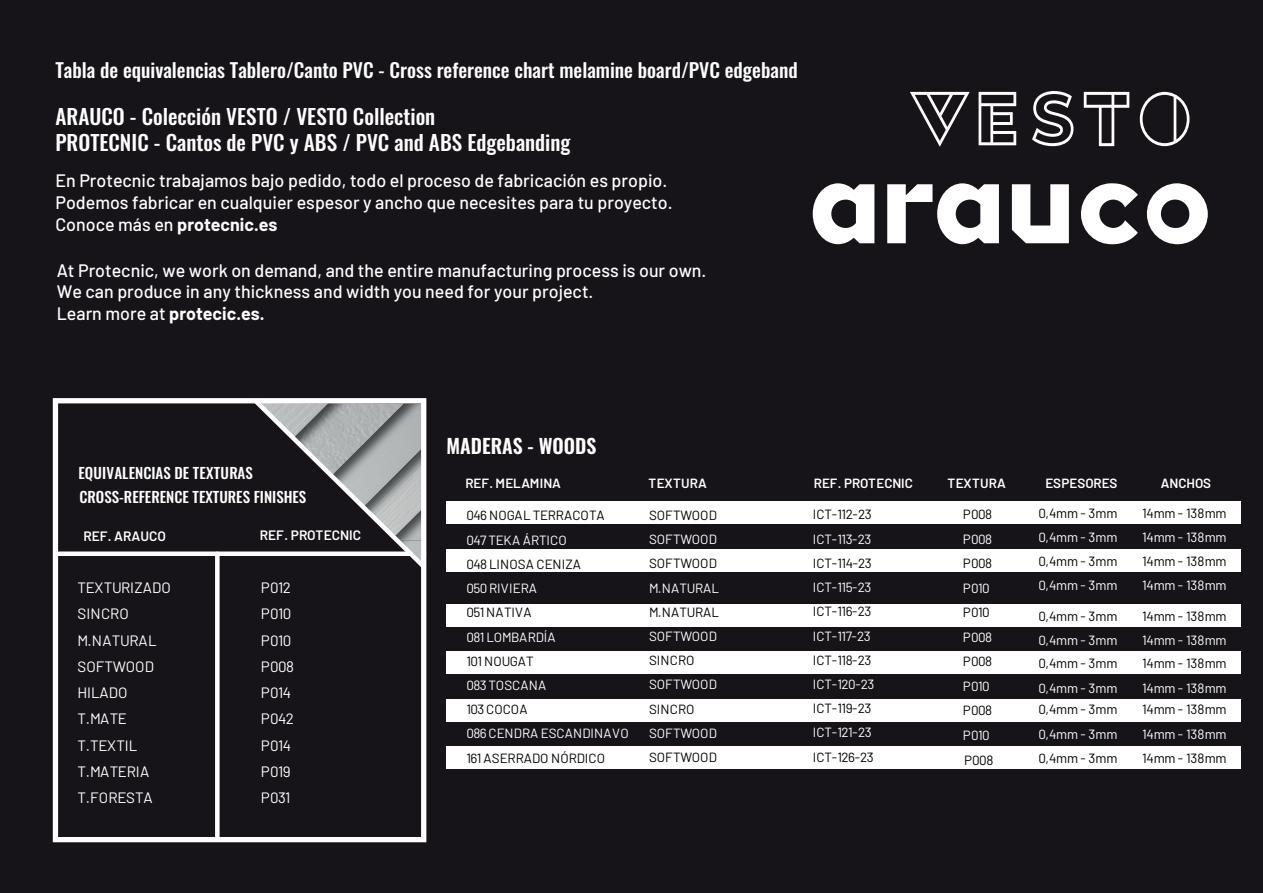
<style>
.page{position:relative;width:1263px;height:893px;background:#171419}
.page>*{position:absolute;margin:0;border:0;box-sizing:border-box;transform-origin:0 0}
.t1{font:500 21px/25.5px "Oswald";color:#fff}
.t2{font:600 19.8px "Oswald";color:#fff}
.t3{font:500 19.5px "Oswald";color:#fff}
.t4{font:500 18px/21.6px "Barlow";color:#fff}
.t5{font:15px/26.2px "Barlow";letter-spacing:-.01em;color:#fff}
.t6{font:15px/26.2px "Barlow";letter-spacing:-.04em;color:#fff}
.t7{font:500 14.85px/23.7px "Oswald";color:#fff}
.t8{font:600 13.65px "Barlow";letter-spacing:-.005em;color:#fff}
.t9{font:13.35px "Barlow";letter-spacing:-.015em;color:#000}
.t10{font:13.35px "Barlow";letter-spacing:-.015em;color:#fff}
.t11{font:13.35px "Barlow";letter-spacing:.005em;color:#fff}
.t12{font:13.35px "Barlow";letter-spacing:.005em;color:#000}
.t13{font:600 13.35px "Barlow";letter-spacing:-.005em;color:#fff}
.t14{font:600 13.35px "Barlow";letter-spacing:.015em;color:#fff}
.t15{font:13.35px "Barlow";letter-spacing:.015em;color:#000}
.s1{font-weight:700}
</style>
<div class="page">
<svg style="left:1032px;top:91px;width:41px;height:55px"></svg>
<svg style="left:1140px;top:92px;width:50px;height:54px"></svg>
<svg style="left:910px;top:92px;width:60px;height:55px"></svg>
<svg style="left:1084px;top:92px;width:45px;height:54px"></svg>
<svg style="left:978px;top:92px;width:38px;height:53px"></svg>
<svg style="left:813px;top:183px;width:395px;height:62px"></svg>
<div style="left:447px;top:604px;width:793px;height:23px;background:#fff"></div>
<div style="left:447px;top:652px;width:793px;height:22px;background:#fff"></div>
<div style="left:447px;top:699px;width:793px;height:22px;background:#fff"></div>
<div style="left:447px;top:746px;width:793px;height:23px;background:#fff"></div>
<div style="left:447px;top:502px;width:793px;height:22px;background:#fff"></div>
<div style="left:447px;top:549px;width:793px;height:23px;background:#fff"></div>
<div style="left:53px;top:551px;width:373px;height:5px;background:#fff;border-radius:2px"></div>
<div style="left:215px;top:554px;width:5px;height:286px;background:#fff"></div>
<svg style="left:249px;top:398px;width:178px;height:175px"></svg>
<div style="left:53px;top:398px;width:373px;height:444px;border:5px solid #fff"></div>
<p class="t3" style="left:55px;top:60px;width:744px">Tabla de equivalencias Tablero/Canto PVC - Cross reference chart melamine board/PVC edgeband</p>
<p class="t1" style="left:55px;top:105px;width:517px">ARAUCO - Colección VESTO / VESTO Collection<br>PROTECNIC - Cantos de PVC y ABS / PVC and ABS Edgebanding</p>
<p class="t4" style="left:55px;top:169px;width:619px">En Protecnic trabajamos bajo pedido, todo el proceso de fabricación es propio.<br>Podemos fabricar en cualquier espesor y ancho que necesites para tu proyecto.<br>Conoce más en <span class="s1">protecnic.es</span></p>
<p class="t4" style="left:57px;top:258px;width:651px">At Protecnic, we work on demand, and the entire manufacturing process is our own.<br>We can produce in any thickness and width you need for your project.<br>Learn more at <span class="s1">protecic.es.</span></p>
<p class="t7" style="left:78px;top:462px;width:230px">EQUIVALENCIAS DE TEXTURAS<br>CROSS-REFERENCE TEXTURES FINISHES</p>
<p class="t8" style="left:83px;top:526px;width:84px">REF. ARAUCO</p>
<p class="t8" style="left:260px;top:525px;width:103px">REF. PROTECNIC</p>
<p class="t5" style="left:77px;top:573px;width:95px">TEXTURIZADO<br>SINCRO<br>M.NATURAL<br>SOFTWOOD<br>HILADO<br>T.MATE<br>T.TEXTIL<br>T.MATERIA<br>T.FORESTA</p>
<p class="t6" style="left:261px;top:573px;width:34px">P012<br>P010<br>P010<br>P008<br>P014<br>P042<br>P014<br>P019<br>P031</p>
<p class="t2" style="left:447px;top:436px;width:151px">MADERAS - WOODS</p>
<p class="t13" style="left:465px;top:474px;width:97px">REF. MELAMINA</p>
<p class="t14" style="left:648px;top:474px;width:60px">TEXTURA</p>
<p class="t13" style="left:814px;top:474px;width:101px">REF. PROTECNIC</p>
<p class="t14" style="left:947px;top:474px;width:60px">TEXTURA</p>
<p class="t13" style="left:1045px;top:474px;width:74px">ESPESORES</p>
<p class="t13" style="left:1161px;top:474px;width:52px">ANCHOS</p>
<p class="t9" style="left:466px;top:505px;width:140px">046NOGAL TERRACOTA</p>
<p class="t12" style="left:649px;top:505px;width:69px">SOFTWOOD</p>
<p class="t10" style="left:466px;top:530px;width:102px">047TEKA ÁRTICO</p>
<p class="t11" style="left:649px;top:530px;width:69px">SOFTWOOD</p>
<p class="t12" style="left:466px;top:554px;width:116px">048LINOSA CENIZA</p>
<p class="t12" style="left:649px;top:554px;width:69px">SOFTWOOD</p>
<p class="t10" style="left:466px;top:579px;width:72px">050RIVIERA</p>
<p class="t11" style="left:649px;top:578px;width:72px">M.NATURAL</p>
<p class="t15" style="left:466px;top:603px;width:67px">051NATIVA</p>
<p class="t12" style="left:649px;top:602px;width:72px">M.NATURAL</p>
<p class="t10" style="left:466px;top:627px;width:91px">081LOMBARDÍA</p>
<p class="t11" style="left:649px;top:626px;width:69px">SOFTWOOD</p>
<p class="t11" style="left:466px;top:676px;width:81px">083TOSCANA</p>
<p class="t11" style="left:649px;top:675px;width:69px">SOFTWOOD</p>
<p class="t11" style="left:466px;top:724px;width:164px">086CENDRA ESCANDINAVO</p>
<p class="t11" style="left:649px;top:723px;width:69px">SOFTWOOD</p>
<p class="t9" style="left:466px;top:652px;width:69px">101NOUGAT</p>
<p class="t9" style="left:649px;top:651px;width:47px">SINCRO</p>
<p class="t9" style="left:466px;top:700px;width:63px">103COCOA</p>
<p class="t9" style="left:649px;top:699px;width:47px">SINCRO</p>
<p class="t9" style="left:466px;top:749px;width:140px">161ASERRADO NÓRDICO</p>
<p class="t12" style="left:649px;top:747px;width:69px">SOFTWOOD</p>
<p class="t9" style="left:813px;top:505px;width:60px">ICT-112-23</p>
<p class="t9" style="left:963px;top:505px;width:31px">P008</p>
<p class="t10" style="left:813px;top:529px;width:60px">ICT-113-23</p>
<p class="t10" style="left:963px;top:529px;width:31px">P008</p>
<p class="t9" style="left:813px;top:553px;width:61px">ICT-114-23</p>
<p class="t9" style="left:963px;top:554px;width:31px">P008</p>
<p class="t10" style="left:813px;top:578px;width:60px">ICT-115-23</p>
<p class="t10" style="left:963px;top:578px;width:28px">P010</p>
<p class="t9" style="left:813px;top:602px;width:60px">ICT-116-23</p>
<p class="t9" style="left:963px;top:603px;width:28px">P010</p>
<p class="t10" style="left:813px;top:626px;width:60px">ICT-117-23</p>
<p class="t10" style="left:963px;top:627px;width:31px">P008</p>
<p class="t9" style="left:813px;top:650px;width:60px">ICT-118-23</p>
<p class="t9" style="left:963px;top:652px;width:31px">P008</p>
<p class="t9" style="left:813px;top:699px;width:60px">ICT-119-23</p>
<p class="t9" style="left:963px;top:701px;width:31px">P008</p>
<p class="t10" style="left:813px;top:674px;width:63px">ICT-120-23</p>
<p class="t10" style="left:963px;top:676px;width:28px">P010</p>
<p class="t10" style="left:813px;top:723px;width:60px">ICT-121-23</p>
<p class="t10" style="left:963px;top:725px;width:28px">P010</p>
<p class="t9" style="left:813px;top:747px;width:63px">ICT-126-23</p>
<p class="t9" style="left:964px;top:750px;width:31px">P008</p>
<p class="t9" style="left:1038px;top:503px;width:81px">0,4mm - 3mm</p>
<p class="t9" style="left:1142px;top:503px;width:86px">14mm - 138mm</p>
<p class="t9" style="left:1038px;top:551px;width:81px">0,4mm - 3mm</p>
<p class="t9" style="left:1142px;top:551px;width:86px">14mm - 138mm</p>
<p class="t10" style="left:1038px;top:575px;width:81px">0,4mm - 3mm</p>
<p class="t10" style="left:1142px;top:575px;width:86px">14mm - 138mm</p>
<p class="t10" style="left:1038px;top:527px;width:81px">0,4mm - 3mm</p>
<p class="t10" style="left:1142px;top:527px;width:86px">14mm - 138mm</p>
<p class="t9" style="left:1038px;top:606px;width:81px">0,4mm - 3mm</p>
<p class="t9" style="left:1142px;top:606px;width:86px">14mm - 138mm</p>
<p class="t9" style="left:1038px;top:654px;width:81px">0,4mm - 3mm</p>
<p class="t9" style="left:1142px;top:654px;width:86px">14mm - 138mm</p>
<p class="t9" style="left:1038px;top:700px;width:81px">0,4mm - 3mm</p>
<p class="t9" style="left:1142px;top:700px;width:86px">14mm - 138mm</p>
<p class="t9" style="left:1038px;top:749px;width:81px">0,4mm - 3mm</p>
<p class="t9" style="left:1142px;top:749px;width:86px">14mm - 138mm</p>
<p class="t10" style="left:1038px;top:630px;width:81px">0,4mm - 3mm</p>
<p class="t10" style="left:1142px;top:630px;width:86px">14mm - 138mm</p>
<p class="t10" style="left:1038px;top:678px;width:81px">0,4mm - 3mm</p>
<p class="t10" style="left:1142px;top:678px;width:86px">14mm - 138mm</p>
<p class="t10" style="left:1038px;top:724px;width:81px">0,4mm - 3mm</p>
<p class="t10" style="left:1142px;top:724px;width:86px">14mm - 138mm</p>
</div>
